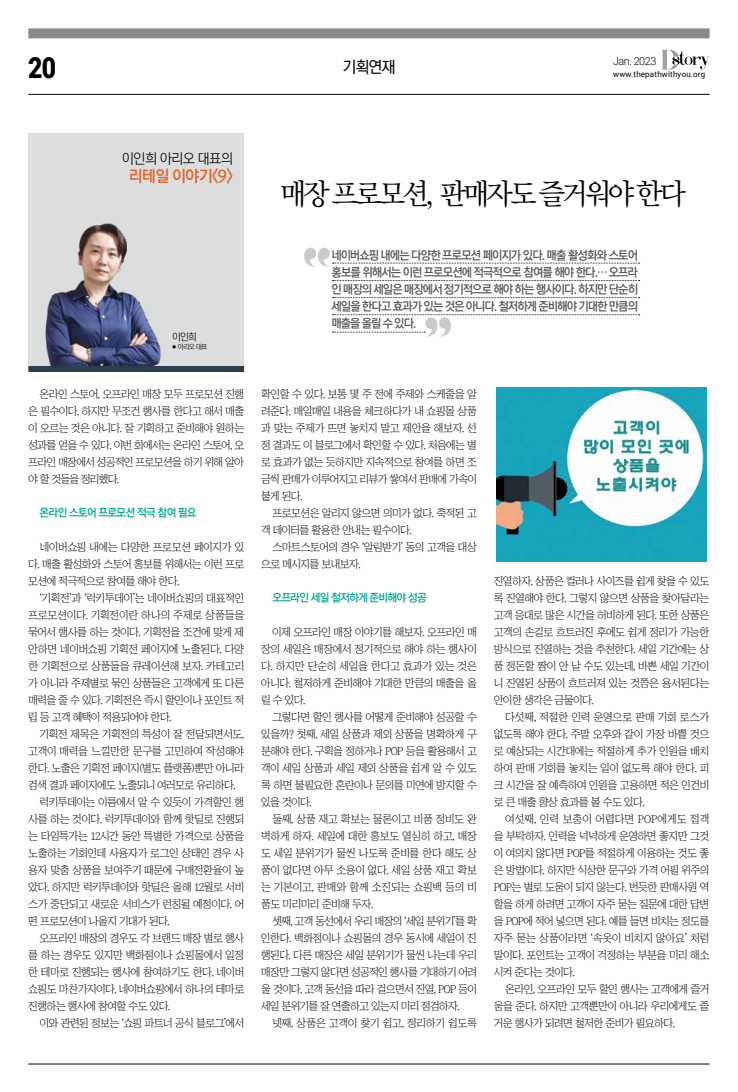
<style>
.page{position:relative;width:738px;height:1092px;background:#fff}
.page>*{position:absolute;margin:0;border:0;box-sizing:border-box;transform-origin:0 0}
.t1{font:900 29.1px "Roboto";color:#000;scale:.85 1}
.t2{font:29px "Rix M Mj M";letter-spacing:-.09em;color:#000}
.t3{font:16px "Rix M Go B";letter-spacing:-.05em;color:#df6228}
.t4{font:16px "Rix M Go M";color:#000}
.t5{font:14px "Rix M Go L";letter-spacing:-.055em;color:#000}
.t6{font:12px/17px "Rix M Go B";letter-spacing:-.08em;color:#595757;text-align:justify;scale:.96 1}
.t7{font:11px/17px "Chosunilbo NM";letter-spacing:-.05em;color:#000;text-align:justify}
.t8{font:11px "Rix M Go B";letter-spacing:-.06em;color:#00a78d}
.t9{font:11px "Chosunilbo NM";letter-spacing:-.07em;color:#000}
.t10{font:11px "Chosunilbo NM";letter-spacing:-.02em;color:#000}
.t11{font:11px "Chosunilbo NM";letter-spacing:-.03em;color:#000}
.t12{font:11px "Chosunilbo NM";letter-spacing:-.015em;color:#000}
.t13{font:300 11px "Roboto";letter-spacing:-.035em;color:#000}
.t14{font:10px "Rix M Go L";color:#000}
.t15{font:8px "Roboto";letter-spacing:.02em;color:#000}
.t16{font:7px "Rix M Go L";color:#000}
.s1{font-size:4px}
</style>
<div class="page">
<svg style="left:661px;top:50px;width:48px;height:20px"></svg>
<hr style="left:28px;top:1063px;width:681px;height:1px;background:#000">
<div style="left:28px;top:28px;width:681px;height:10px;background:#898989"></div>
<hr style="left:28px;top:94px;width:681px;height:1px;background:#000">
<div style="left:28px;top:133px;width:216px;height:238px;background:#dcdddd"></div>
<img style="left:45px;top:223px;width:116px;height:143px">
<div style="left:28px;top:366px;width:216px;height:6px;background:#2b3e4e"></div>
<svg style="left:304px;top:248px;width:335px;height:19px"></svg>
<svg style="left:332px;top:280px;width:307px;height:1px"></svg>
<svg style="left:332px;top:297px;width:307px;height:1px"></svg>
<svg style="left:332px;top:314px;width:307px;height:23px"></svg>
<img style="left:496px;top:388px;width:209px;height:173px">
<h1 class="t1" style="left:28px;top:47px;width:34px">20</h1>
<h3 class="t4" style="left:342px;top:58px;width:55px">기획연재</h3>
<p class="t13" style="left:612px;top:54px;width:45px">Jan. 2023</p>
<p class="t15" style="left:612px;top:69px;width:94px">www.thepathwithyou.org</p>
<p class="t5" style="left:122px;top:150px;width:113px">이인희 아리오 대표의</p>
<h3 class="t3" style="left:129px;top:165px;width:106px">리테일 이야기&lt;9&gt;</h3>
<p class="t14" style="left:172px;top:331px;width:26px">이인희</p>
<p class="t16" style="left:172px;top:342px;width:36px"><span class="s1">●</span> 아리오 대표</p>
<p class="t7" style="left:28px;top:385px;width:217px;text-indent:11px">온라인 스토어, 오프라인 매장 모두 프로모션 진행 은 필수이다. 하지만 무조건 행사를 한다고 해서 매출 이 오르는 것은 아니다. 잘 기획하고 준비해야 원하는 성과를 얻을 수 있다. 이번 회에서는 온라인 스토어, 오 프라인 매장에서 성공적인 프로모션을 하기 위해 알아 야 할 것들을 정리했다.</p>
<p class="t8" style="left:40px;top:506px;width:158px">온라인 스토어 프로모션 적극 참여 필요</p>
<p class="t7" style="left:28px;top:538px;width:217px;text-indent:11px">네이버쇼핑 내에는 다양한 프로모션 페이지가 있 다. 매출 활성화와 스토어 홍보를 위해서는 이런 프로 모션에 적극적으로 참여를 해야 한다.</p>
<p class="t7" style="left:28px;top:589px;width:218px;text-indent:11px">‘기획전’과 ‘럭키투데이’는 네이버쇼핑의 대표적인 프로모션이다. 기획전이란 하나의 주제로 상품들을 묶어서 행사를 하는 것이다. 기획전을 조건에 맞게 제 안하면 네이버쇼핑 기획전 페이지에 노출된다. 다양 한 기획전으로 상품들을 큐레이션해 보자. 카테고리 가 아니라 주제별로 묶인 상품들은 고객에게 또 다른 매력을 줄 수 있다. 기획전은 즉시 할인이나 포인트 적 립 등 고객 혜택이 적용되어야 한다.</p>
<p class="t7" style="left:40px;top:725px;width:206px">기획전 제목은 기획전의 특성이 잘 전달되면서도,</p>
<p class="t10" style="left:28px;top:745px;width:217px">고객이 매력을 느낄만한 문구를 고민하여 작성해야</p>
<p class="t7" style="left:28px;top:759px;width:217px">한다. 노출은 기획전 페이지(별도 플랫폼)뿐만 아니라</p>
<p class="t9" style="left:28px;top:779px;width:209px">검색 결과 페이지에도 노출되니 여러모로 유리하다.</p>
<p class="t7" style="left:40px;top:793px;width:206px">럭키투데이는 이름에서 알 수 있듯이 가격할인 행</p>
<p class="t7" style="left:28px;top:810px;width:217px">사를 하는 것이다. 럭키투데이와 함께 핫딜로 진행되</p>
<p class="t7" style="left:28px;top:827px;width:217px">는 타임특가는 12시간 동안 특별한 가격으로 상품을</p>
<p class="t11" style="left:28px;top:847px;width:217px">노출하는 기회인데 사용자가 로그인 상태인 경우 사</p>
<p class="t7" style="left:28px;top:861px;width:217px">용자 맞춤 상품을 보여주기 때문에 구매전환율이 높</p>
<p class="t7" style="left:28px;top:878px;width:218px">았다. 하지만 럭키투데이와 핫딜은 올해 12월로 서비</p>
<p class="t7" style="left:28px;top:895px;width:217px">스가 중단되고 새로운 서비스가 런칭될 예정이다. 어</p>
<p class="t7" style="left:28px;top:912px;width:143px">떤 프로모션이 나올지 기대가 된다.</p>
<p class="t7" style="left:40px;top:929px;width:206px">오프라인 매장의 경우도 각 브랜드 매장 별로 행사</p>
<p class="t7" style="left:28px;top:946px;width:217px">를 하는 경우도 있지만 백화점이나 쇼핑몰에서 일정</p>
<p class="t7" style="left:28px;top:963px;width:217px">한 테마로 진행되는 행사에 참여하기도 한다. 네이버</p>
<p class="t7" style="left:28px;top:980px;width:217px">쇼핑도 마찬가지이다. 네이버쇼핑에서 하나의 테마로</p>
<p class="t7" style="left:28px;top:997px;width:143px">진행하는 행사에 참여할 수도 있다.</p>
<p class="t7" style="left:39px;top:1014px;width:206px">이와 관련된 정보는 ‘쇼핑 파트너 공식 블로그’에서</p>
<h2 class="t2" style="left:280px;top:176px;width:406px">매장 프로모션, 판매자도 즐거워야 한다</h2>
<p class="t6" style="left:331px;top:247px;width:321px">네이버쇼핑 내에는 다양한 프로모션 페이지가 있다. 매출 활성화와 스토어 홍보를 위해서는 이런 프로모션에 적극적으로 참여를 해야 한다.… 오프라 인 매장의 세일은 매장에서 정기적으로 해야 하는 행사이다. 하지만 단순히 세일을 한다고 효과가 있는 것은 아니다. 철저하게 준비해야 기대한 만큼의 매출을 올릴 수 있다.</p>
<p class="t7" style="left:261px;top:385px;width:217px">확인할 수 있다. 보통 몇 주 전에 주제와 스케줄을 알 려준다. 매일매일 내용을 체크하다가 내 쇼핑몰 상품 과 맞는 주제가 뜨면 놓치지 말고 제안을 해보자. 선 정 결과도 이 블로그에서 확인할 수 있다. 처음에는 별 로 효과가 없는 듯하지만 지속적으로 참여를 하면 조 금씩 판매가 이루어지고 리뷰가 쌓여서 판매에 가속이 붙게 된다.</p>
<p class="t7" style="left:261px;top:504px;width:217px;text-indent:11px">프로모션은 알리지 않으면 의미가 없다. 축적된 고 객 데이터를 활용한 안내는 필수이다.</p>
<p class="t7" style="left:261px;top:538px;width:217px;text-indent:11px">스마트스토어의 경우 ‘알림받기’ 동의 고객을 대상 으로 메시지를 보내보자.</p>
<p class="t8" style="left:272px;top:590px;width:156px">오프라인 세일 철저하게 준비해야 성공</p>
<p class="t7" style="left:261px;top:623px;width:218px;text-indent:11px">이제 오프라인 매장 이야기를 해보자. 오프라인 매 장의 세일은 매장에서 정기적으로 해야 하는 행사이 다. 하지만 단순히 세일을 한다고 효과가 있는 것은 아니다. 철저하게 준비해야 기대한 만큼의 매출을 올 릴 수 있다.</p>
<p class="t7" style="left:261px;top:708px;width:217px;text-indent:11px">그렇다면 할인 행사를 어떻게 준비해야 성공할 수 있을까? 첫째, 세일 상품과 제외 상품을 명확하게 구 분해야 한다. 구획을 정하거나 POP 등을 활용해서 고 객이 세일 상품과 세일 제외 상품을 쉽게 알 수 있도 록 하면 불필요한 혼란이나 문의를 미연에 방지할 수 있을 것이다.</p>
<p class="t7" style="left:261px;top:810px;width:217px;text-indent:11px">둘째, 상품 재고 확보는 물론이고 비품 정비도 완 벽하게 하자. 세일에 대한 홍보도 열심히 하고, 매장 도 세일 분위기가 물씬 나도록 준비를 한다 해도 상 품이 없다면 아무 소용이 없다. 세일 상품 재고 확보 는 기본이고, 판매와 함께 소진되는 쇼핑백 등의 비 품도 미리미리 준비해 두자.</p>
<p class="t7" style="left:261px;top:912px;width:218px;text-indent:12px">셋째, 고객 동선에서 우리 매장의 ‘세일 분위기’를 확 인한다. 백화점이나 쇼핑몰의 경우 동시에 세일이 진 행된다. 다른 매장은 세일 분위기가 물씬 나는데 우리 매장만 그렇지 않다면 성공적인 행사를 기대하기 어려 울 것이다. 고객 동선을 따라 걸으면서 진열, POP 등이 세일 분위기를 잘 연출하고 있는지 미리 점검하자.</p>
<p class="t12" style="left:272px;top:1017px;width:206px">넷째, 상품은 고객이 찾기 쉽고, 정리하기 쉽도록</p>
<p class="t7" style="left:493px;top:572px;width:217px">진열하자. 상품은 컬러나 사이즈를 쉽게 찾을 수 있도 록 진열해야 한다. 그렇지 않으면 상품을 찾아달라는 고객 응대로 많은 시간을 허비하게 된다. 또한 상품은 고객의 손길로 흐트러진 후에도 쉽게 정리가 가능한 방식으로 진열하는 것을 추천한다. 세일 기간에는 상 품 정돈할 짬이 안 날 수도 있는데, 바쁜 세일 기간이 니 진열된 상품이 흐트러져 있는 것쯤은 용서된다는 안이한 생각은 금물이다.</p>
<p class="t7" style="left:493px;top:708px;width:217px;text-indent:11px">다섯째, 적절한 인력 운영으로 판매 기회 로스가 없도록 해야 한다. 주말 오후와 같이 가장 바쁠 것으 로 예상되는 시간대에는 적절하게 추가 인원을 배치 하여 판매 기회를 놓치는 일이 없도록 해야 한다. 피 크 시간을 잘 예측하여 인원을 고용하면 적은 인건비 로 큰 매출 향상 효과를 볼 수도 있다.</p>
<p class="t7" style="left:493px;top:810px;width:217px;text-indent:11px">여섯째, 인력 보충이 어렵다면 POP에게도 접객 을 부탁하자. 인력을 넉넉하게 운영하면 좋지만 그것 이 여의치 않다면 POP를 적절하게 이용하는 것도 좋 은 방법이다. 하지만 식상한 문구와 가격 어필 위주의 POP는 별로 도움이 되지 않는다. 번듯한 판매사원 역 할을 하게 하려면 고객이 자주 묻는 질문에 대한 답변 을 POP에 적어 넣으면 된다. 예를 들면 비치는 정도를 자주 묻는 상품이라면 ‘속옷이 비치지 않아요’ 처럼 말이다. 포인트는 고객이 걱정하는 부분을 미리 해소 시켜 준다는 것이다.</p>
<p class="t7" style="left:493px;top:980px;width:217px;text-indent:11px">온라인, 오프라인 모두 할인 행사는 고객에게 즐거 움을 준다. 하지만 고객뿐만이 아니라 우리에게도 즐 거운 행사가 되려면 철저한 준비가 필요하다.</p>
</div>
